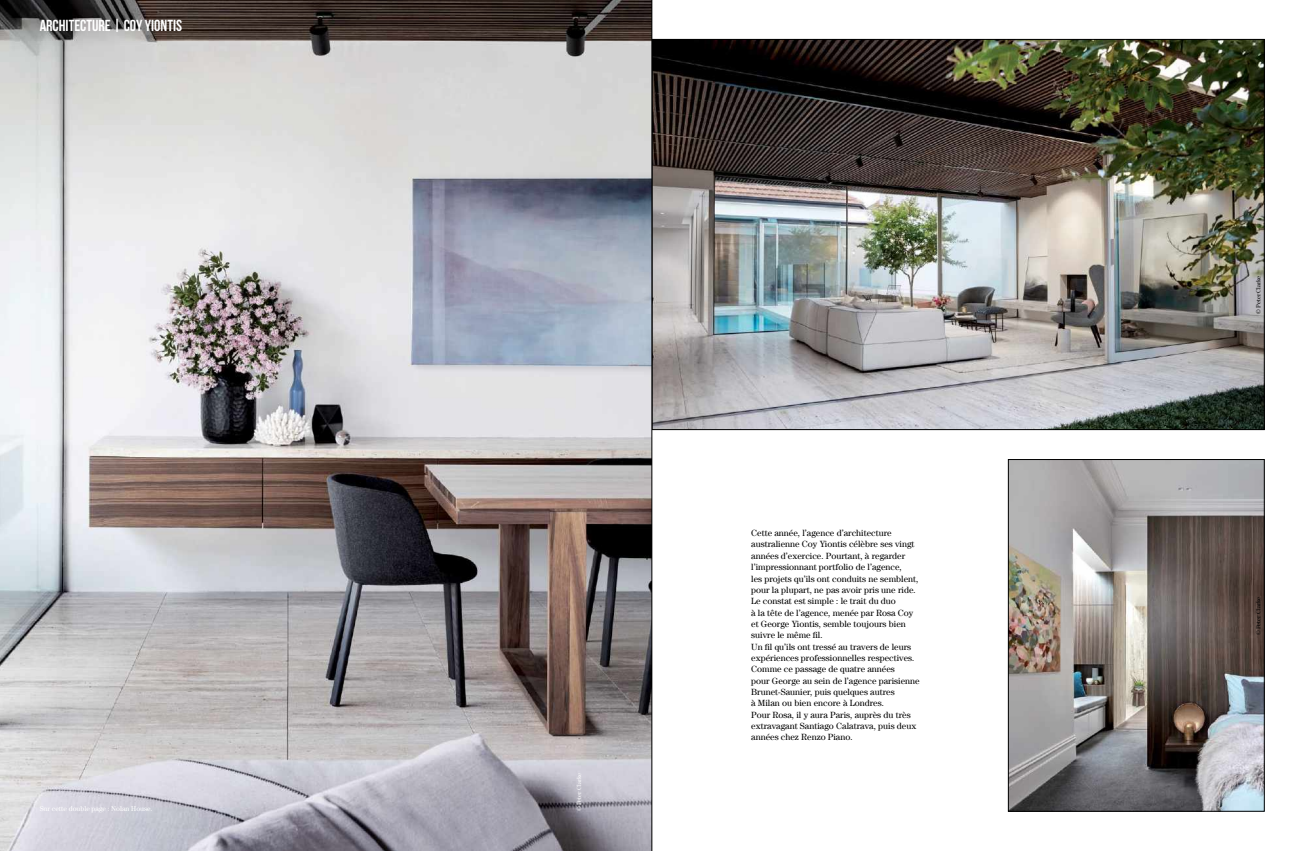
<style>
.page{position:relative;width:1304px;height:851px;background:#fff}
.page>*{position:absolute;margin:0;border:0;box-sizing:border-box;transform-origin:0 0}
.t1{font:16px "Bebas Neue";color:#fff}
.t2{font:9px/11.3px "Century LT";color:#000}
.t3{font:7px "Century LT";color:#fff}
.t4{font:6px "Century LT";letter-spacing:-.01em;color:#000}
.t5{font:6px "Century LT";letter-spacing:-.01em;color:#fff}
</style>
<div class="page">
<img style="left:654px;top:41px;width:608px;height:386px">
<img style="left:0;top:0;width:652px;height:850px">
<img style="left:1010px;top:461px;width:252px;height:348px">
<div style="left:1008px;top:459px;width:256px;height:352px;border:1px solid #000"></div>
<h1 class="t1" style="left:40px;top:17px;width:144px">ARCHITECTURE | COY YIONTIS</h1>
<p class="t3" style="left:40px;top:804px;width:114px">Sur cette double page : Nolan House.</p>
<p class="t5" style="left:576px;top:811px;width:40px;rotate:-90deg">© Peter Clarke</p>
<p class="t2" style="left:751px;top:527px;width:170px">Cette année, l’agence d’architecture australienne Coy Yiontis célèbre ses vingt années d’exercice. Pourtant, à regarder l’impressionnant portfolio de l’agence,<br>les projets qu’ils ont conduits ne semblent, pour la plupart, ne pas avoir pris une ride.<br>Le constat est simple : le trait du duo<br>à la tête de l’agence, menée par Rosa Coy et George Yiontis, semble toujours bien suivre le même fil.<br>Un fil qu’ils ont tressé au travers de leurs expériences professionnelles respectives.<br>Comme ce passage de quatre années<br>pour George au sein de l’agence parisienne Brunet-Saunier, puis quelques autres<br>à Milan ou bien encore à Londres.<br>Pour Rosa, il y aura Paris, auprès du très extravagant Santiago Calatrava, puis deux années chez Renzo Piano.</p>
<p class="t4" style="left:1255px;top:314px;width:40px;rotate:-90deg">© Peter Clarke</p>
<p class="t4" style="left:1255px;top:635px;width:40px;rotate:-90deg">© Peter Clarke</p>
</div>
